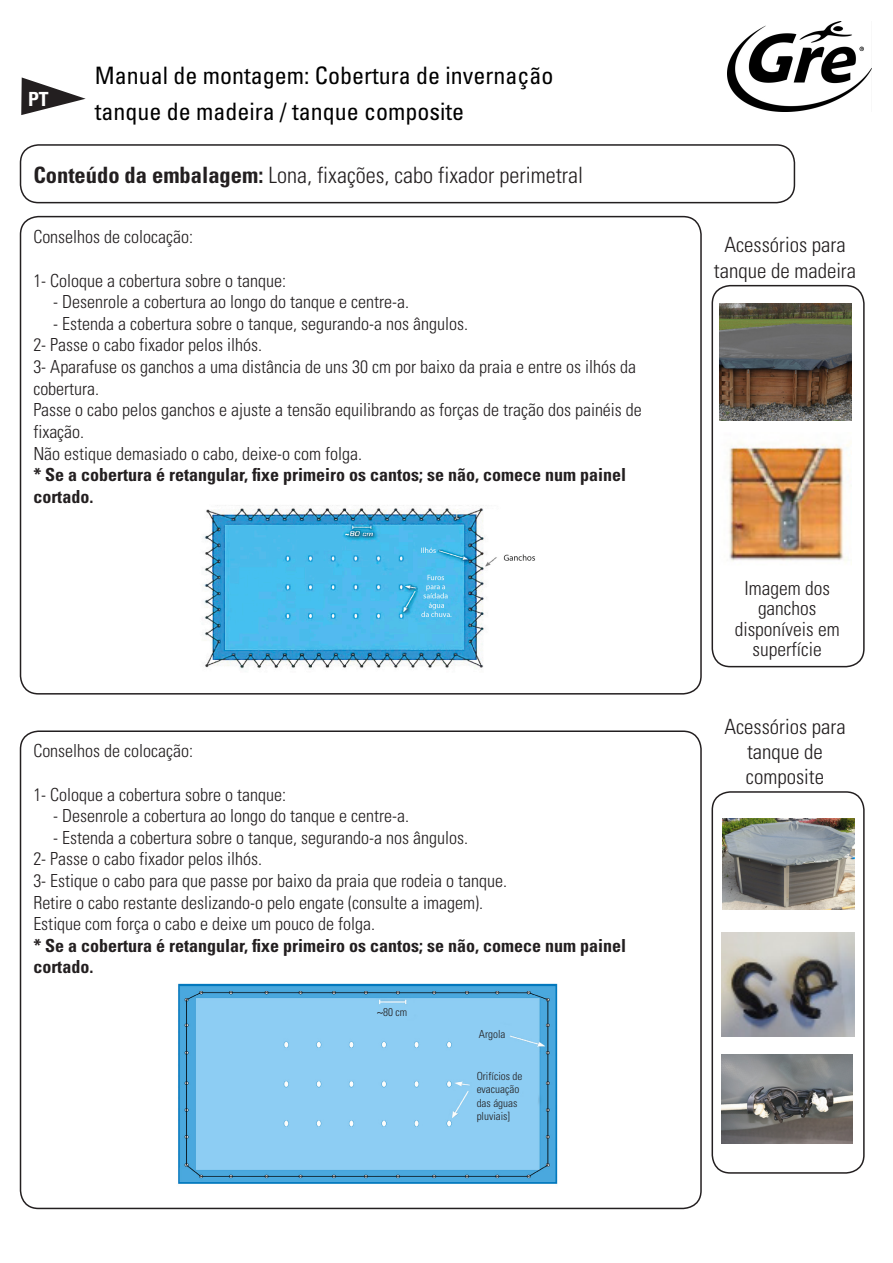
<style>
.page{position:relative;width:893px;height:1263px;background:#fff}
.page>*{position:absolute;margin:0;border:0;box-sizing:border-box;transform-origin:0 0}
.t1{font:condensed 24px/36px "Univers LT Std";color:#000}
.t2{font:300 condensed 22.5px "Univers";color:#231f20}
.t3{font:300 condensed 21px/25.2px "Univers";color:#231f20;text-align:center}
.t4{font:300 condensed 19.5px/20.4px "Univers";color:#231f20;text-align:center}
.t5{font:700 condensed 19.5px "Univers";color:#fff}
.t6{font:300 condensed 18px/21.6px "Univers";color:#231f20}
.t7{font:700 condensed 18px/21.6px "Univers LT Std";color:#231f20}
.t8{font:300 condensed 18px "Univers LT Std";color:#231f20}
.t9{font:300 condensed 11.1px/13.4px "Univers";color:#231f20}
.t10{font:300 condensed 11.1px "Univers LT Std";color:#231f20}
.s1{font-weight:700}
.s2{font-family:"Myriad Pro";font-weight:400;font-stretch:normal}
</style>
<div class="page">
<svg style="left:21px;top:77px;width:65px;height:38px"></svg>
<div style="left:711px;top:285px;width:154px;height:382px;border:2px solid #231f20;border-radius:18px"></div>
<div style="left:711px;top:791px;width:154px;height:383px;border:2px solid #231f20;border-radius:18px"></div>
<div style="left:20px;top:144px;width:775px;height:59px;border:2px solid #231f20;border-radius:18px"></div>
<div style="left:20px;top:216px;width:682px;height:478px;border:2px solid #231f20;border-radius:18px"></div>
<div style="left:20px;top:730px;width:682px;height:479px;border:2px solid #231f20;border-radius:18px"></div>
<img style="left:728px;top:443px;width:123px;height:118px">
<img style="left:723px;top:819px;width:131px;height:90px">
<img style="left:721px;top:933px;width:134px;height:103px">
<img style="left:721px;top:1055px;width:131px;height:89px">
<img style="left:178px;top:983px;width:380px;height:201px">
<img style="left:202px;top:505px;width:334px;height:164px">
<img style="left:719px;top:303px;width:132px;height:118px">
<img style="left:727px;top:22px;width:144px;height:90px">
<p class="t5" style="left:28px;top:87px;width:22px">PT</p>
<h1 class="t1" style="left:95px;top:57px;width:460px">Manual de montagem: Cobertura de invernação tanque de madeira / tanque composite</h1>
<p class="t2" style="left:33px;top:161px;width:551px"><span class="s1">Conteúdo da embalagem:</span> Lona, fixações, cabo fixador perimetral</p>
<p class="t6" style="left:33px;top:226px;width:161px">Conselhos de colocação:</p>
<p class="t6" style="left:33px;top:269px;width:254px">1- Coloque a cobertura sobre o tanque:</p>
<p class="t6" style="left:53px;top:291px;width:357px">- Desenrole a cobertura ao longo do tanque e centre-a.</p>
<p class="t6" style="left:33px;top:312px;width:610px;text-indent:20px">- Estenda a cobertura sobre o tanque, segurando-a nos ângulos.<br>2- Passe o cabo fixador pelos ilhós.<br>3- Aparafuse os ganchos a uma distância de uns 30 cm por baixo da praia e entre os ilhós da cobertura.<br>Passe o cabo pelos ganchos e ajuste a tensão equilibrando as forças de tração dos painéis de fixação.<br>Não estique demasiado o cabo, deixe-o com folga.</p>
<p class="t7" style="left:33px;top:464px;width:594px">* Se a cobertura é retangular, fixe primeiro os cantos; se não, comece num painel cortado.</p>
<p class="t6" style="left:33px;top:740px;width:161px">Conselhos de colocação:</p>
<p class="t6" style="left:33px;top:783px;width:254px">1- Coloque a cobertura sobre o tanque:</p>
<p class="t6" style="left:53px;top:805px;width:357px">- Desenrole a cobertura ao longo do tanque e centre-a.</p>
<p class="t6" style="left:33px;top:826px;width:475px;text-indent:20px">- Estenda a cobertura sobre o tanque, segurando-a nos ângulos.<br>2- Passe o cabo fixador pelos ilhós.<br>3- Estique o cabo para que passe por baixo da praia que rodeia o tanque.<br>Retire o cabo restante deslizando-o pelo engate (consulte a imagem).</p>
<p class="t8" style="left:33px;top:913px;width:343px">Estique com força o cabo e deixe um pouco de folga.</p>
<p class="t7" style="left:33px;top:934px;width:594px">* Se a cobertura é retangular, fixe primeiro os cantos; se não, comece num painel cortado.</p>
<p class="t10" style="left:377px;top:1005px;width:32px"><span class="s2">~</span>80 cm</p>
<p class="t10" style="left:479px;top:1027px;width:28px">Argola</p>
<p class="t9" style="left:477px;top:1069px;width:47px">Orifícios de evacuação das águas pluviais]</p>
<p class="t3" style="left:714px;top:232px;width:144px">Acessórios para tanque de madeira</p>
<p class="t4" style="left:735px;top:577px;width:107px">Imagem dos ganchos disponíveis em superfície</p>
<p class="t3" style="left:724px;top:713px;width:123px">Acessórios para tanque de composite</p>
</div>
